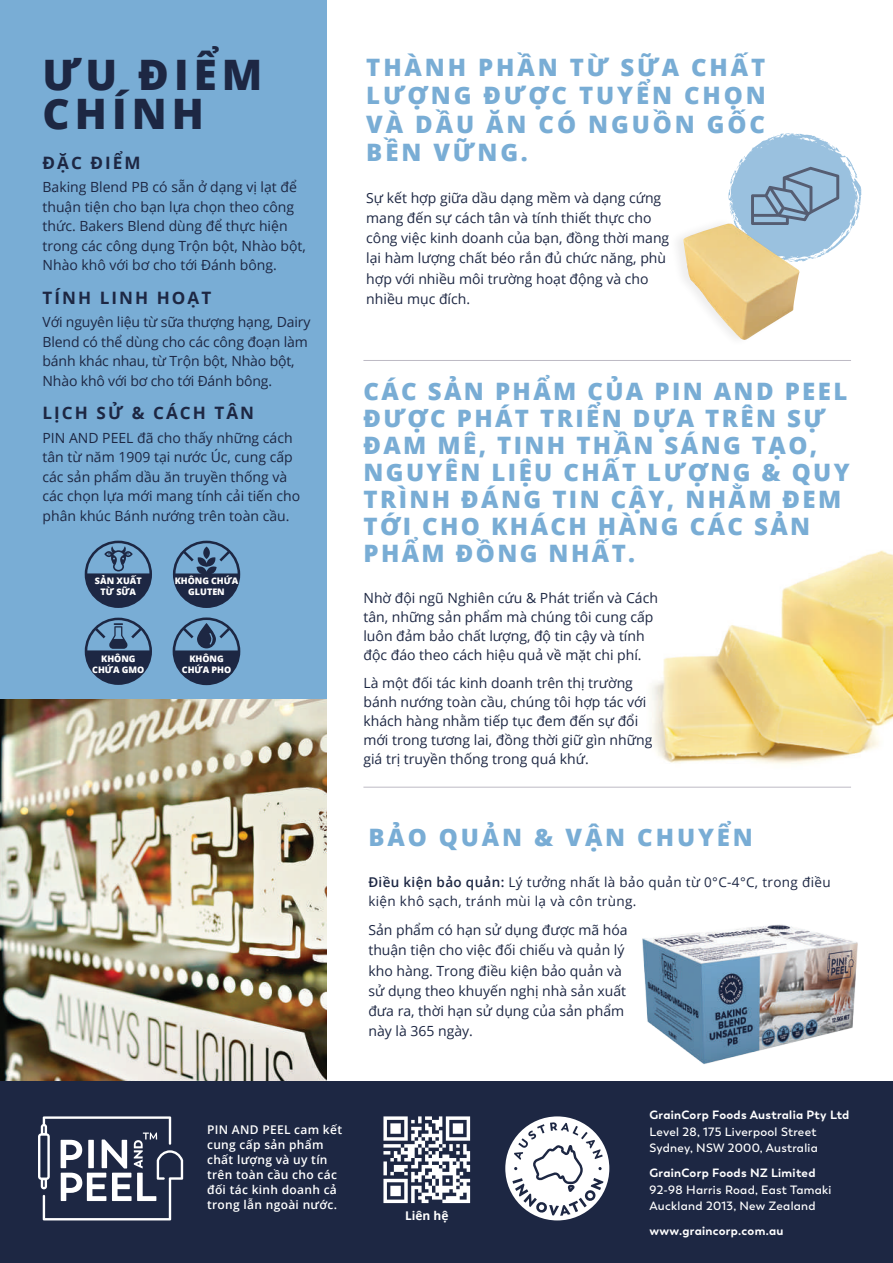
<style>
.page{position:relative;width:893px;height:1263px;background:#fff}
.page>*{position:absolute;margin:0;border:0;box-sizing:border-box;transform-origin:0 0}
.t1{font:800 42px/39px "Open Sans";letter-spacing:.12em;color:#1d2743}
.t2{font:800 24px/27px "Open Sans";letter-spacing:.1em;color:#79add5;text-align:justify}
.t3{font:800 24px "Open Sans";letter-spacing:.12em;color:#79add5}
.t4{font:700 17.1px "Open Sans";letter-spacing:.12em;color:#1d2743}
.t5{font:13.95px/19.5px "Open Sans";color:#1d2743}
.t6{font:13.5px/19.5px "Open Sans";letter-spacing:.025em;color:#1d2743}
.t7{font:600 12px/16.5px "Boston";letter-spacing:.025em;color:#fff}
.t8{font:600 12px/15px "Open Sans";letter-spacing:.025em;color:#fff}
.t9{font:700 12px "Boston";letter-spacing:.025em;color:#fff}
.t10{font:700 12px "Open Sans";color:#fff}
.t11{font:800 9px/10.8px "Open Sans";color:#fff;text-align:center}
.s1{font-weight:600}
</style>
<div class="page">
<svg style="left:728px;top:133px;width:133px;height:129px"></svg>
<div style="left:669px;top:217px;width:131px;height:130px;background:#231f20;opacity:.08"></div>
<img style="left:683px;top:224px;width:117px;height:116px">
<img style="left:595px;top:550px;width:298px;height:237px">
<img style="left:0;top:698px;width:326px;height:383px">
<img style="left:642px;top:924px;width:216px;height:140px">
<div style="left:0;top:1081px;width:893px;height:182px;background:#1d2743"></div>
<div style="left:0;top:0;width:326px;height:698px;background:#79add5"></div>
<hr style="left:363px;top:360px;width:488px;height:1px;background:#bdbac4">
<div style="left:505px;top:1116px;width:104px;height:104px;background:#fff;border-radius:50%"></div>
<svg style="left:512px;top:1122px;width:91px;height:94px"></svg>
<svg style="left:383px;top:1116px;width:87px;height:87px"></svg>
<svg style="left:38px;top:1116px;width:145px;height:104px"></svg>
<hr style="left:363px;top:787px;width:488px;height:1px;background:#bdbac4">
<svg style="left:173px;top:541px;width:67px;height:67px"></svg>
<svg style="left:85px;top:541px;width:67px;height:67px"></svg>
<svg style="left:85px;top:618px;width:67px;height:67px"></svg>
<svg style="left:173px;top:617px;width:67px;height:68px"></svg>
<h1 class="t1" style="left:43px;top:53px;width:221px">ƯU ĐIỂM<br>CHÍNH</h1>
<p class="t4" style="left:43px;top:150px;width:100px">ĐẶC ĐIỂM</p>
<p class="t5" style="left:43px;top:177px;width:265px">Baking Blend PB có sẵn ở dạng vị lạt để thuận tiện cho bạn lựa chọn theo công thức. Bakers Blend dùng để thực hiện trong các công dụng Trộn bột, Nhào bột, Nhào khô với bơ cho tới Đánh bông.</p>
<p class="t4" style="left:43px;top:285px;width:170px">TÍNH LINH HOẠT</p>
<p class="t5" style="left:43px;top:312px;width:269px">Với nguyên liệu từ sữa thượng hạng, Dairy Blend có thể dùng cho các công đoạn làm bánh khác nhau, từ Trộn bột, Nhào bột, Nhào khô với bơ cho tới Đánh bông.</p>
<p class="t4" style="left:43px;top:401px;width:213px">LỊCH SỬ &amp; CÁCH TÂN</p>
<p class="t5" style="left:43px;top:428px;width:259px">PIN AND PEEL đã cho thấy những cách tân từ năm 1909 tại nước Úc, cung cấp các sản phẩm dầu ăn truyền thống và các chọn lựa mới mang tính cải tiến cho phân khúc Bánh nướng trên toàn cầu.</p>
<p class="t11" style="left:95px;top:575px;width:48px">SẢN XUẤT<br>TỪ SỮA</p>
<p class="t11" style="left:175px;top:575px;width:65px">KHÔNG CHỨA<br>GLUTEN</p>
<p class="t11" style="left:92px;top:653px;width:54px">KHÔNG<br>CHỨA GMO</p>
<p class="t11" style="left:182px;top:653px;width:51px">KHÔNG<br>CHỨA PHO</p>
<h2 class="t2" style="left:366px;top:52px;width:401px;line-height:28.5px">THÀNH PHẦN TỪ SỮA CHẤT LƯỢNG ĐƯỢC TUYỂN CHỌN VÀ DẦU ĂN CÓ NGUỒN GỐC BỀN VỮNG.</h2>
<p class="t5" style="left:366px;top:187px;width:305px;line-height:20.2px">Sự kết hợp giữa dầu dạng mềm và dạng cứng mang đến sự cách tân và tính thiết thực cho công việc kinh doanh của bạn, đồng thời mang lại hàm lượng chất béo rắn đủ chức năng, phù hợp với nhiều môi trường hoạt động và cho nhiều mục đích.</p>
<h2 class="t2" style="left:363px;top:377px;width:488px;text-align:left">CÁC SẢN PHẨM CỦA PIN AND PEEL<br>ĐƯỢC PHÁT TRIỂN DỰA TRÊN SỰ<br>ĐAM MÊ, TINH THẦN SÁNG TẠO,<br>NGUYÊN LIỆU CHẤT LƯỢNG &amp; QUY<br>TRÌNH ĐÁNG TIN CẬY, NHẰM ĐEM<br>TỚI CHO KHÁCH HÀNG CÁC SẢN<br>PHẨM ĐỒNG NHẤT.</h2>
<p class="t5" style="left:363px;top:587px;width:296px">Nhờ đội ngũ Nghiên cứu &amp; Phát triển và Cách tân, những sản phẩm mà chúng tôi cung cấp luôn đảm bảo chất lượng, độ tin cậy và tính độc đáo theo cách hiệu quả về mặt chi phí.</p>
<p class="t5" style="left:363px;top:672px;width:290px">Là một đối tác kinh doanh trên thị trường bánh nướng toàn cầu, chúng tôi hợp tác với khách hàng nhằm tiếp tục đem đến sự đổi mới trong tương lai, đồng thời giữ gìn những giá trị truyền thống trong quá khứ.</p>
<h2 class="t3" style="left:368px;top:819px;width:386px">BẢO QUẢN &amp; VẬN CHUYỂN</h2>
<p class="t6" style="left:368px;top:872px;width:464px"><span class="s1">Điều kiện bảo quản:</span> Lý tưởng nhất là bảo quản từ 0°C-4°C, trong điều kiện khô sạch, tránh mùi lạ và côn trùng.</p>
<p class="t5" style="left:368px;top:919px;width:261px;line-height:20.2px">Sản phẩm có hạn sử dụng được mã hóa thuận tiện cho việc đối chiếu và quản lý kho hàng. Trong điều kiện bảo quản và sử dụng theo khuyến nghị nhà sản xuất đưa ra, thời hạn sử dụng của sản phẩm này là 365 ngày.</p>
<p class="t8" style="left:207px;top:1122px;width:136px">PIN AND PEEL cam kết cung cấp sản phẩm chất lượng và uy tín trên toàn cầu cho các đối tác kinh doanh cả trong lẫn ngoài nước.</p>
<p class="t10" style="left:405px;top:1207px;width:45px">Liên hệ</p>
<p class="t9" style="left:649px;top:1108px;width:201px">GrainCorp Foods Australia Pty Ltd</p>
<p class="t7" style="left:649px;top:1124px;width:170px">Level 28, 175 Liverpool Street<br>Sydney, NSW 2000, Australia</p>
<p class="t9" style="left:649px;top:1166px;width:167px">GrainCorp Foods NZ Limited</p>
<p class="t7" style="left:649px;top:1182px;width:183px">92-98 Harris Road, East Tamaki<br>Auckland 2013, New Zealand</p>
<p class="t9" style="left:649px;top:1224px;width:135px">www.graincorp.com.au</p>
</div>
